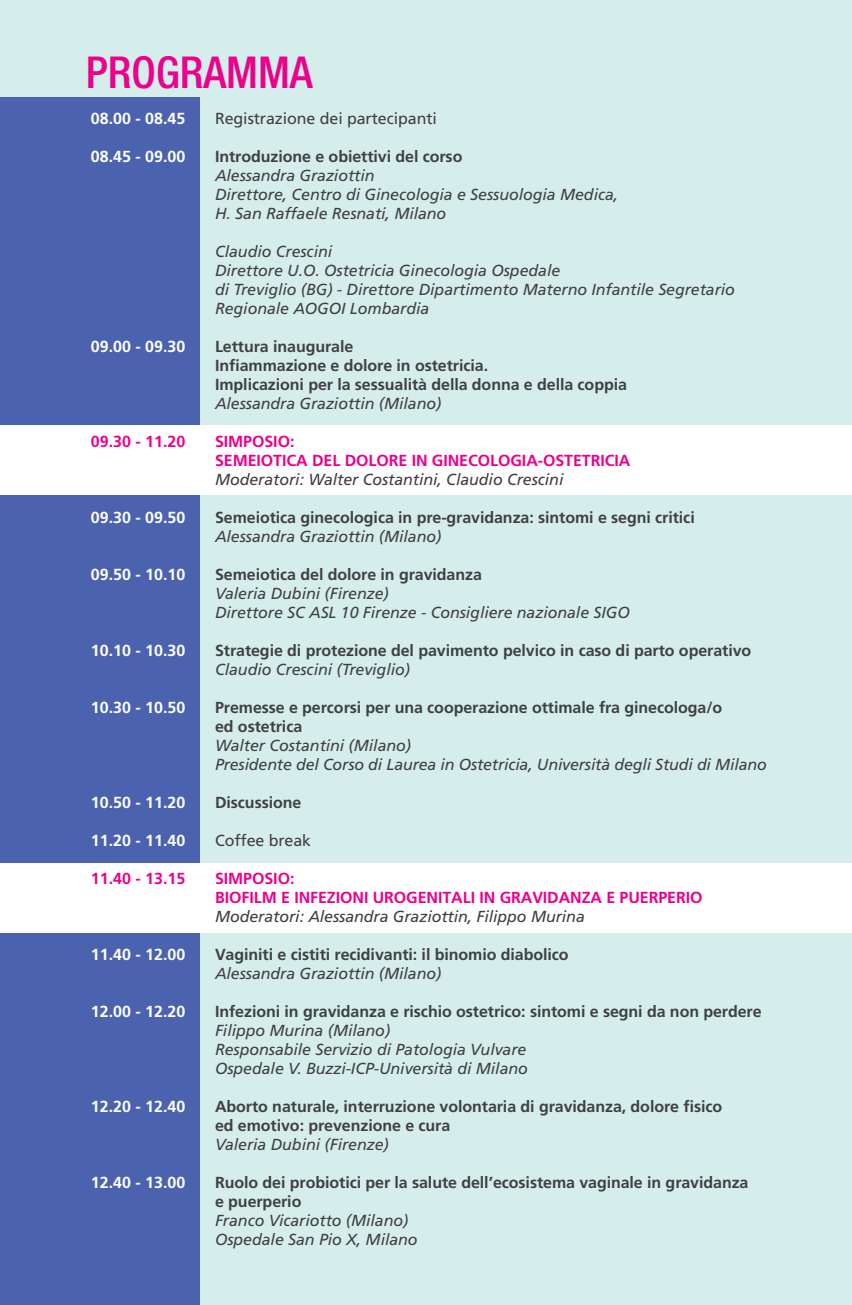
<style>
.page{position:relative;width:852px;height:1305px;background:#fff}
.page>*{position:absolute;margin:0;border:0;box-sizing:border-box;transform-origin:0 0}
.t1{font:500 condensed 44px "Helvetica Neue LT Std";color:#ec008c}
.t2{font:italic 16px/19px "Frutiger";letter-spacing:-.005em;color:#404041}
.t3{font:700 16px/19px "Frutiger";letter-spacing:-.005em;color:#404041}
.t4{font:700 16px "Frutiger";color:#fff}
.t5{font:700 16px/19px "Frutiger";letter-spacing:-.005em;color:#ec008c}
.t6{font:16px "Frutiger";letter-spacing:-.005em;color:#404041}
</style>
<div class="page">
<div style="left:0;top:0;width:851px;height:1304px;background:#d6eeeb"></div>
<div style="left:0;top:98px;width:199px;height:1206px;background:#4b63ae"></div>
<div style="left:0;top:863px;width:851px;height:70px;background:#fff"></div>
<div style="left:0;top:426px;width:851px;height:69px;background:#fff"></div>
<h1 class="t1" style="left:86px;top:47px;width:228px">PROGRAMMA</h1>
<p class="t4" style="left:91px;top:111px;width:96px">08.00 - 08.45</p>
<p class="t4" style="left:91px;top:149px;width:96px">08.45 - 09.00</p>
<p class="t6" style="left:215px;top:111px;width:223px">Registrazione dei partecipanti</p>
<p class="t3" style="left:215px;top:148px;width:249px">Introduzione e obiettivi del corso</p>
<p class="t2" style="left:215px;top:167px;width:404px">Alessandra Graziottin<br>Direttore, Centro di Ginecologia e Sessuologia Medica,<br>H. San Raffaele Resnati, Milano</p>
<p class="t2" style="left:215px;top:243px;width:521px">Claudio Crescini<br>Direttore U.O. Ostetricia Ginecologia Ospedale<br>di Treviglio (BG) - Direttore Dipartimento Materno Infantile Segretario Regionale AOGOI Lombardia</p>
<p class="t3" style="left:215px;top:338px;width:413px">Lettura inaugurale<br>Infiammazione e dolore in ostetricia.<br>Implicazioni per la sessualità della donna e della coppia</p>
<p class="t2" style="left:215px;top:395px;width:228px">Alessandra Graziottin (Milano)</p>
<p class="t5" style="left:215px;top:433px;width:417px">SIMPOSIO:<br>SEMEIOTICA DEL DOLORE IN GINECOLOGIA-OSTETRICIA</p>
<p class="t2" style="left:215px;top:471px;width:350px">Moderatori: Walter Costantini, Claudio Crescini</p>
<p class="t3" style="left:215px;top:509px;width:481px">Semeiotica ginecologica in pre-gravidanza: sintomi e segni critici</p>
<p class="t2" style="left:215px;top:528px;width:228px">Alessandra Graziottin (Milano)</p>
<p class="t3" style="left:215px;top:566px;width:268px">Semeiotica del dolore in gravidanza</p>
<p class="t2" style="left:215px;top:585px;width:416px">Valeria Dubini (Firenze)<br>Direttore SC ASL 10 Firenze - Consigliere nazionale SIGO</p>
<p class="t3" style="left:215px;top:642px;width:537px">Strategie di protezione del pavimento pelvico in caso di parto operativo</p>
<p class="t2" style="left:215px;top:661px;width:196px">Claudio Crescini (Treviglio)</p>
<p class="t3" style="left:215px;top:699px;width:508px">Premesse e percorsi per una cooperazione ottimale fra ginecologa/o ed ostetrica</p>
<p class="t2" style="left:215px;top:737px;width:553px">Walter Costantini (Milano)<br>Presidente del Corso di Laurea in Ostetricia, Università degli Studi di Milano</p>
<p class="t3" style="left:215px;top:794px;width:88px">Discussione</p>
<p class="t6" style="left:215px;top:833px;width:98px">Coffee break</p>
<p class="t5" style="left:215px;top:870px;width:489px">SIMPOSIO:<br>BIOFILM E INFEZIONI UROGENITALI IN GRAVIDANZA E PUERPERIO</p>
<p class="t2" style="left:215px;top:908px;width:371px">Moderatori: Alessandra Graziottin, Filippo Murina</p>
<p class="t3" style="left:215px;top:946px;width:355px">Vaginiti e cistiti recidivanti: il binomio diabolico</p>
<p class="t2" style="left:215px;top:965px;width:228px">Alessandra Graziottin (Milano)</p>
<p class="t3" style="left:215px;top:1003px;width:548px">Infezioni in gravidanza e rischio ostetrico: sintomi e segni da non perdere</p>
<p class="t2" style="left:215px;top:1022px;width:314px">Filippo Murina (Milano)<br>Responsabile Servizio di Patologia Vulvare<br>Ospedale V. Buzzi-ICP-Università di Milano</p>
<p class="t3" style="left:215px;top:1098px;width:508px">Aborto naturale, interruzione volontaria di gravidanza, dolore fisico ed emotivo: prevenzione e cura</p>
<p class="t2" style="left:215px;top:1136px;width:175px">Valeria Dubini (Firenze)</p>
<p class="t3" style="left:215px;top:1174px;width:535px">Ruolo dei probiotici per la salute dell’ecosistema vaginale in gravidanza e puerperio</p>
<p class="t2" style="left:215px;top:1212px;width:204px">Franco Vicariotto (Milano)<br>Ospedale San Pio X, Milano</p>
<p class="t4" style="left:91px;top:339px;width:96px">09.00 - 09.30</p>
<p class="t5" style="left:91px;top:433px;width:96px">09.30 - 11.20</p>
<p class="t4" style="left:91px;top:510px;width:96px">09.30 - 09.50</p>
<p class="t4" style="left:91px;top:567px;width:96px">09.50 - 10.10</p>
<p class="t4" style="left:91px;top:643px;width:96px">10.10 - 10.30</p>
<p class="t4" style="left:91px;top:700px;width:96px">10.30 - 10.50</p>
<p class="t4" style="left:91px;top:795px;width:96px">10.50 - 11.20</p>
<p class="t4" style="left:91px;top:833px;width:96px">11.20 - 11.40</p>
<p class="t5" style="left:91px;top:870px;width:96px">11.40 - 13.15</p>
<p class="t4" style="left:91px;top:947px;width:96px">11.40 - 12.00</p>
<p class="t4" style="left:91px;top:1004px;width:96px">12.00 - 12.20</p>
<p class="t4" style="left:91px;top:1099px;width:96px">12.20 - 12.40</p>
<p class="t4" style="left:91px;top:1175px;width:96px">12.40 - 13.00</p>
</div>
